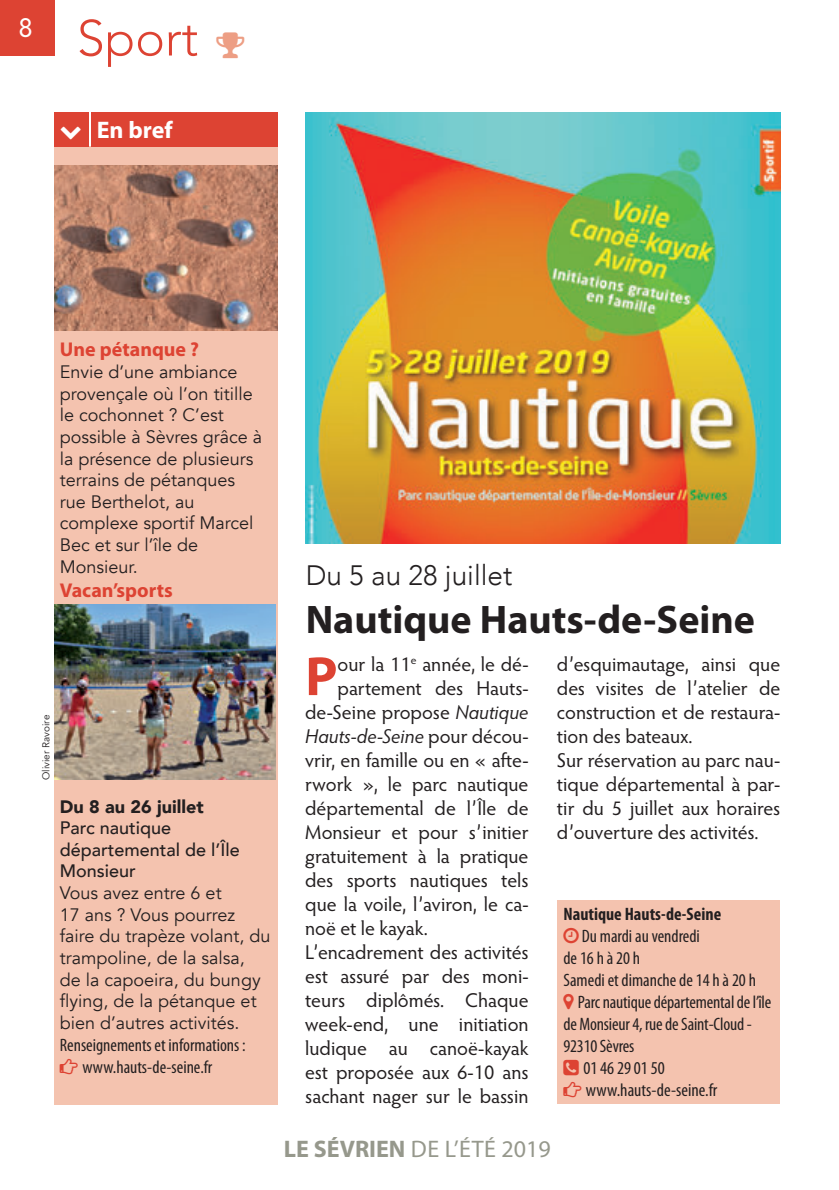
<style>
.page{position:relative;width:839px;height:1190px;background:#fff}
.page>*{position:absolute;margin:0;border:0;box-sizing:border-box;transform-origin:0 0}
.t1{font:700 55.6px "Myriad Pro";color:#dd4333}
.t2{font:300 50px "Avenir";color:#dd4333}
.t3{font:700 40px "Myriad Pro";color:#231f20}
.t4{font:300 28px "Avenir";color:#231f20}
.t5{font:28px "Hypatia Sans Pro";color:#fff}
.t6{font:24px "Myriad Pro";letter-spacing:.01em;color:#96988c}
.t7{font:700 24px "Myriad Pro";color:#fff}
.t8{font:20px/24px "Hypatia Sans Pro";color:#231f20}
.t9{font:italic 20px "Hypatia Sans Pro";color:#231f20}
.t10{font:700 20px "Myriad Pro";color:#dd4333}
.t11{font:condensed 18.2px/22.2px "Myriad Pro";color:#231f20}
.t12{font:18px/21.6px "Avenir";color:#231f20}
.t13{font:condensed 18px/22px "Myriad Pro";color:#231f20}
.t14{font:500 18px/21.6px "Avenir";color:#231f20}
.t15{font:700 condensed 18px "Myriad Pro";color:#231f20}
.t16{font:900 18px "Avenir";color:#231f20}
.t17{font:10px "Avenir";color:#231f20}
.s1{font-style:italic}
.s2{font-style:normal}
.s3{font-weight:700}
</style>
<div class="page">
<div style="left:0;top:0;width:54px;height:55px;background:#dd4333"></div>
<div style="left:557px;top:900px;width:222px;height:203px;background:#f4c3af"></div>
<div style="left:54px;top:146px;width:223px;height:958px;background:#f4c3af"></div>
<img style="left:54px;top:166px;width:223px;height:164px">
<img style="left:305px;top:112px;width:475px;height:431px">
<img style="left:54px;top:604px;width:221px;height:176px">
<div style="left:91px;top:112px;width:186px;height:34px;background:#dd4333"></div>
<div style="left:54px;top:112px;width:34px;height:34px;background:#dd4333"></div>
<h3 class="t5" style="left:19px;top:9px;width:16px">8</h3>
<h2 class="t2" style="left:77px;top:9px;width:123px">Sport</h2>
<p class="t7" style="left:97px;top:114px;width:77px">En bref</p>
<p class="t10" style="left:60px;top:337px;width:141px">Une pétanque ?</p>
<p class="t12" style="left:60px;top:361px;width:204px">Envie d’une ambiance provençale où l’on titille le cochonnet ? C’est possible à Sèvres grâce à la présence de plusieurs terrains de pétanques rue Berthelot, au complexe sportif Marcel<br>Bec et sur l’île de<br>Monsieur.</p>
<p class="t10" style="left:60px;top:577px;width:114px">Vacan’sports</p>
<p class="t17" style="left:40px;top:780px;width:66px;rotate:-90deg">Olivier Ravoire</p>
<p class="t16" style="left:60px;top:791px;width:145px">Du 8 au 26 juillet</p>
<p class="t14" style="left:60px;top:816px;width:182px">Parc nautique départemental de l’Île<br>Monsieur</p>
<p class="t12" style="left:60px;top:882px;width:212px">Vous avez entre 6 et<br>17 ans ? Vous pourrez faire du trapèze volant, du trampoline, de la salsa,<br>de la capoeira, du bungy flying, de la pétanque et bien d’autres activités.</p>
<p class="t13" style="left:82px;top:1033px;width:165px;text-indent:-22px">Renseignements et informations : www.hauts-de-seine.fr</p>
<h3 class="t4" style="left:305px;top:559px;width:208px">Du 5 au 28 juillet</h3>
<h3 class="t3" style="left:305px;top:593px;width:451px">Nautique Hauts-de-Seine</h3>
<h1 class="t1" style="left:305px;top:640px;width:34px">P</h1>
<p class="t8" style="left:337px;top:651px;width:192px">our la 11<sup>e</sup> année, le dé-</p>
<p class="t8" style="left:557px;top:651px;width:225px">d’esquimautage, ainsi que des visites de l’atelier de construction et de restaura&shy;tion des bateaux.<br>Sur réservation au parc nau&shy;tique départemental à par&shy;tir du 5 juillet aux horaires d’ouverture des activités.</p>
<p class="t8" style="left:337px;top:675px;width:192px">partement des Hauts-</p>
<p class="t8" style="left:305px;top:699px;width:225px">de-Seine propose <span class="s1">Nautique</span></p>
<p class="t9" style="left:305px;top:723px;width:225px">Hauts-de-Seine <span class="s2">pour décou-</span></p>
<p class="t8" style="left:305px;top:747px;width:225px">vrir, en famille ou en « afte-</p>
<p class="t8" style="left:305px;top:771px;width:225px">rwork », le parc nautique</p>
<p class="t8" style="left:305px;top:795px;width:225px">départemental de l’Île de</p>
<p class="t8" style="left:305px;top:819px;width:225px">Monsieur et pour s’initier</p>
<p class="t8" style="left:305px;top:843px;width:225px">gratuitement à la pratique</p>
<p class="t8" style="left:305px;top:867px;width:225px">des sports nautiques tels</p>
<p class="t8" style="left:305px;top:891px;width:225px">que la voile, l’aviron, le ca-</p>
<p class="t8" style="left:305px;top:915px;width:124px">noë et le kayak.</p>
<p class="t8" style="left:305px;top:939px;width:225px">L’encadrement des activités</p>
<p class="t8" style="left:305px;top:963px;width:225px">est assuré par des moni-</p>
<p class="t8" style="left:305px;top:987px;width:225px">teurs diplômés. Chaque</p>
<p class="t8" style="left:305px;top:1011px;width:225px">week-end, une initiation</p>
<p class="t8" style="left:305px;top:1035px;width:225px">ludique au canoë-kayak</p>
<p class="t8" style="left:305px;top:1059px;width:225px">est proposée aux 6-10 ans</p>
<p class="t8" style="left:305px;top:1083px;width:225px">sachant nager sur le bassin</p>
<p class="t15" style="left:563px;top:902px;width:159px">Nautique Hauts-de-Seine</p>
<p class="t13" style="left:581px;top:924px;width:120px">Du mardi au vendredi</p>
<p class="t13" style="left:563px;top:946px;width:78px">de 16 h à 20 h</p>
<p class="t13" style="left:563px;top:968px;width:194px">Samedi et dimanche de 14 h à 20 h</p>
<p class="t13" style="left:577px;top:990px;width:195px">Parc nautique départemental de l’île</p>
<p class="t13" style="left:563px;top:1012px;width:190px">de Monsieur 4, rue de Saint-Cloud -</p>
<p class="t13" style="left:563px;top:1034px;width:72px">92310 Sèvres</p>
<p class="t11" style="left:583px;top:1056px;width:135px">01 46 29 01 50 www.hauts-de-seine.fr</p>
<p class="t6" style="left:284px;top:1134px;width:268px"><span class="s3">LE SÉVRIEN</span> DE L’ÉTÉ 2019</p>
</div>
